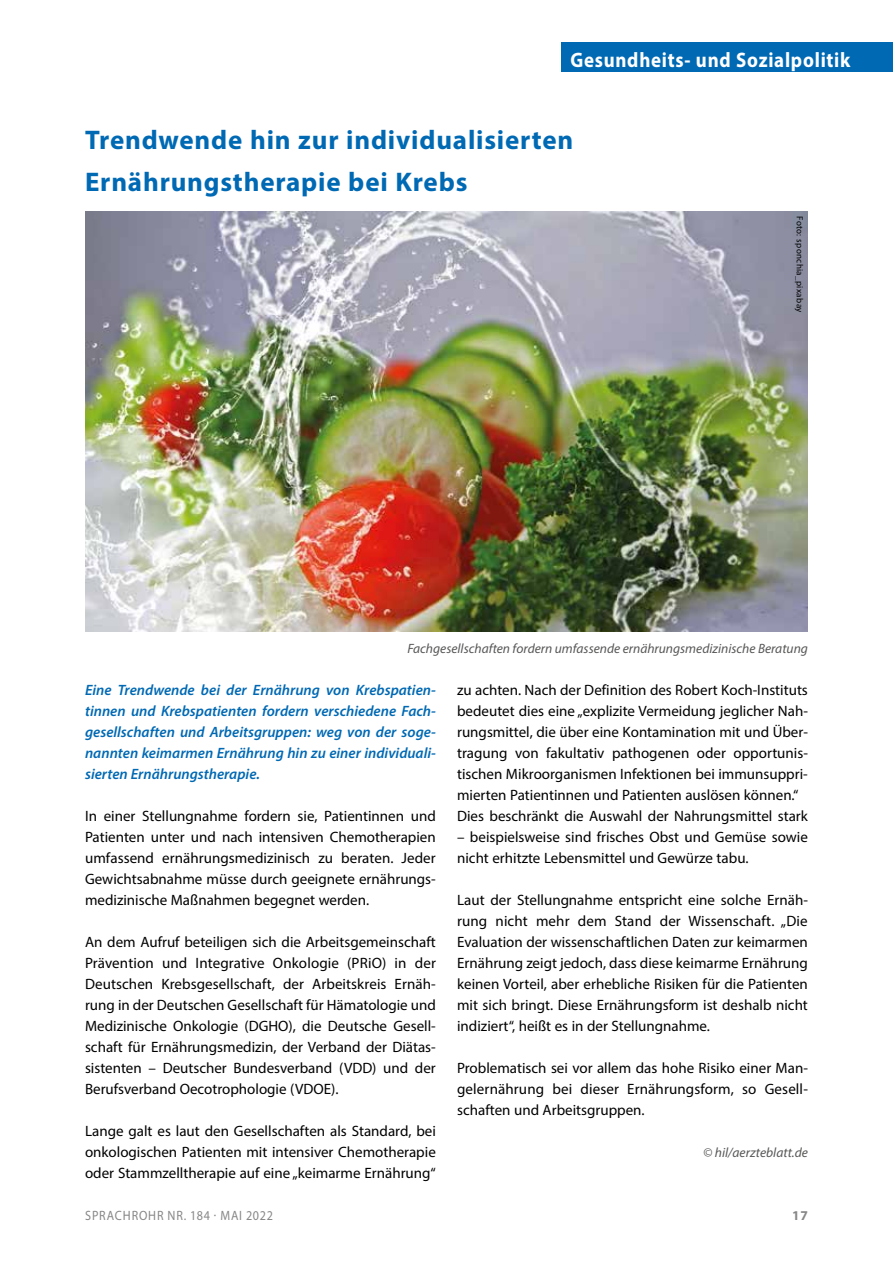
<style>
.page{position:relative;width:893px;height:1263px;background:#fff}
.page>*{position:absolute;margin:0;border:0;box-sizing:border-box;transform-origin:0 0}
.t1{font:700 27px/42px "Myriad Pro";letter-spacing:.03em;color:#0069b4}
.t2{font:700 21px "Myriad Pro";letter-spacing:.04em;color:#fff;scale:.9 1}
.t3{font:15px/21px "Myriad Pro";color:#000;text-align:justify}
.t4{font:italic 600 15px/21px "Myriad Pro";color:#0069b4;text-align:justify}
.t5{font:italic 13.5px "Myriad Pro";color:#575756}
.t6{font:13.5px "Myriad Pro";letter-spacing:.07em;color:#878787;scale:.9 1}
.t7{font:700 13.5px "Myriad Pro";color:#878787}
.t8{font:9px "Myriad Pro";letter-spacing:.04em;color:#000}
</style>
<div class="page">
<div style="left:561px;top:43px;width:332px;height:29px;background:#0069b4"></div>
<img style="left:85px;top:212px;width:723px;height:420px">
<h2 class="t2" style="left:570px;top:46px;width:313px">Gesundheits- und Sozialpolitik</h2>
<h1 class="t1" style="left:85px;top:118px;width:490px">Trendwende hin zur individualisierten<br>Ernährungstherapie bei Krebs</h1>
<p class="t8" style="left:805px;top:216px;width:98px;rotate:90deg">Foto: sponchia_pixabay</p>
<p class="t5" style="left:407px;top:640px;width:402px">Fachgesellschaften fordern umfassende ernährungsmedizinische Beratung</p>
<p class="t4" style="left:85px;top:679px;width:352px">Eine Trendwende bei der Ernährung von Krebspatien&shy;tinnen und Krebspatienten fordern verschiedene Fach&shy;gesellschaften und Arbeitsgruppen: weg von der soge&shy;nannten keimarmen Ernährung hin zu einer individuali&shy;sierten Ernährungstherapie.</p>
<p class="t3" style="left:85px;top:805px;width:352px">In einer Stellungnahme fordern sie, Patientinnen und Patienten unter und nach intensiven Chemotherapien umfassend ernährungsmedizinisch zu beraten. Jeder Gewichtsabnahme müsse durch geeignete ernährungs&shy;medizinische Maßnahmen begegnet werden.</p>
<p class="t3" style="left:85px;top:931px;width:352px">An dem Aufruf beteiligen sich die Arbeitsgemeinschaft Prävention und Integrative Onkologie (PRiO) in der Deutschen Krebsgesellschaft, der Arbeitskreis Ernäh&shy;rung in der Deutschen Gesellschaft für Hämatologie und Medizinische Onkologie (DGHO), die Deutsche Gesell&shy;schaft für Ernährungsmedizin, der Verband der Diätas&shy;sistenten – Deutscher Bundesverband (VDD) und der Berufsverband Oecotrophologie (VDOE).</p>
<p class="t3" style="left:85px;top:1120px;width:352px">Lange galt es laut den Gesellschaften als Standard, bei onkologischen Patienten mit intensiver Chemotherapie oder Stammzelltherapie auf eine „keimarme Ernährung“</p>
<p class="t3" style="left:457px;top:679px;width:352px;text-align:left">zu achten. Nach der Definition des Robert Koch-Instituts bedeutet dies eine „explizite Vermeidung jeglicher Nah&shy;rungsmittel, die über eine Kontamination mit und Über&shy;tragung von fakultativ pathogenen oder opportunis&shy;tischen Mikroorganismen Infektionen bei immunsuppri&shy;mierten Patientinnen und Patienten auslösen können.“ Dies beschränkt die Auswahl der Nahrungsmittel stark</p>
<p class="t3" style="left:457px;top:826px;width:352px">– beispielsweise sind frisches Obst und Gemüse sowie nicht erhitzte Lebensmittel und Gewürze tabu.</p>
<p class="t3" style="left:457px;top:889px;width:352px">Laut der Stellungnahme entspricht eine solche Ernäh&shy;rung nicht mehr dem Stand der Wissenschaft. „Die Evaluation der wissenschaftlichen Daten zur keimarmen Ernährung zeigt jedoch, dass diese keimarme Ernährung keinen Vorteil, aber erhebliche Risiken für die Patienten mit sich bringt. Diese Ernährungsform ist deshalb nicht indiziert“, heißt es in der Stellungnahme.</p>
<p class="t3" style="left:457px;top:1057px;width:352px">Problematisch sei vor allem das hohe Risiko einer Man&shy;gelernährung bei dieser Ernährungsform, so Gesell&shy;schaften und Arbeitsgruppen.</p>
<p class="t5" style="left:703px;top:1144px;width:106px">© hil/aerzteblatt.de</p>
<p class="t6" style="left:85px;top:1207px;width:210px">SPRACHROHR NR. 184 · MAI 2022</p>
<p class="t7" style="left:792px;top:1206px;width:17px">17</p>
</div>
